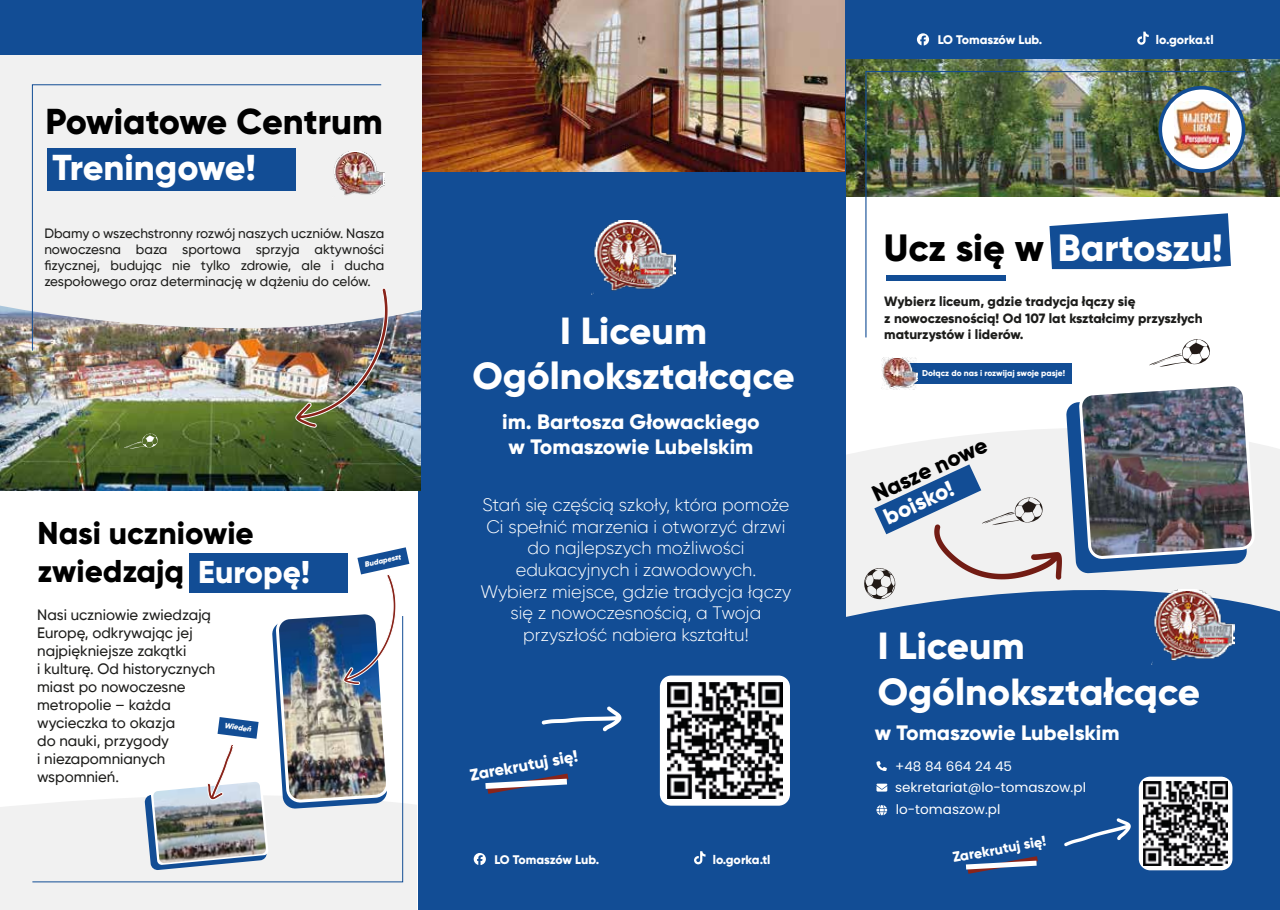
<style>
.page{position:relative;width:1280px;height:910px;background:#fff}
.page>*{position:absolute;margin:0;border:0;box-sizing:border-box;transform-origin:0 0}
.t1{font:800 37.95px "Gilroy";letter-spacing:-.005em;color:#fff}
.t2{font:800 37.8px/45.3px "Gilroy";color:#fff}
.t3{font:800 36px "Gilroy";color:#000}
.t4{font:800 36px "Gilroy";color:#fff}
.t5{font:800 31.5px/37.8px "Gilroy";color:#000}
.t6{font:800 22.65px "Gilroy";color:#000}
.t7{font:800 22.65px "Gilroy";color:#fff}
.t8{font:800 20.85px/25px "Gilroy";color:#fff;text-align:center}
.t9{font:300 18px/21.6px "Gilroy";color:#fff;text-align:center}
.t10{font:800 16.5px "Gilroy";color:#fff}
.t11{font:500 15px/18px "Gilroy";color:#1d1d1b}
.t12{font:800 14.25px "Gilroy";color:#fff}
.t13{font:500 13.5px/16.2px "Gilroy";color:#1d1d1b;text-align:justify}
.t14{font:800 13.5px/16.2px "Gilroy";color:#1d1d1b}
.t15{font:13.2px/20.7px "Poppins";color:#fff}
.t16{font:800 12.45px "Gilroy";letter-spacing:-.005em;color:#fff}
.t17{font:800 8.55px "Gilroy";letter-spacing:-.005em;color:#fff}
.t18{font:italic 900 7.65px "Gilroy";color:#fff}
.s1{color:#fff}
.s2{color:#000}
</style>
<div class="page">
<img style="left:846px;top:59px;width:434px;height:138px">
<div style="left:846px;top:444px;width:434px;height:138px;background:#f1f1f1"></div>
<div style="left:846px;top:582px;width:434px;height:328px;background:#124d95"></div>
<img style="left:1151px;top:601px;width:84px;height:63px">
<img style="left:1152px;top:601px;width:80px;height:61px">
<svg style="left:876px;top:761px;width:11px;height:10px"></svg>
<svg style="left:876px;top:784px;width:11px;height:8px"></svg>
<svg style="left:876px;top:805px;width:11px;height:10px"></svg>
<div style="left:1139px;top:777px;width:93px;height:93px;background:#fff;border-radius:11px"></div>
<svg style="left:1064px;top:818px;width:67px;height:28px"></svg>
<svg style="left:966px;top:856px;width:72px;height:18px"></svg>
<div style="left:0;top:0;width:1280px;height:59px;background:#124d95"></div>
<img style="left:862px;top:386px;width:395px;height:215px">
<div style="left:890px;top:363px;width:182px;height:21px;background:#124d95"></div>
<img style="left:916px;top:358px;width:1px;height:31px">
<img style="left:882px;top:358px;width:34px;height:31px">
<svg style="left:917px;top:33px;width:12px;height:12px"></svg>
<svg style="left:1149px;top:339px;width:61px;height:28px"></svg>
<div style="left:0;top:804px;width:417px;height:106px;background:#f1f1f1"></div>
<svg style="left:1137px;top:32px;width:12px;height:13px"></svg>
<img style="left:1143px;top:781px;width:84px;height:84px">
<div style="left:418px;top:1px;width:428px;height:909px;background:#124d95"></div>
<img style="left:592px;top:221px;width:83px;height:74px">
<img style="left:593px;top:222px;width:79px;height:71px">
<div style="left:660px;top:676px;width:130px;height:130px;background:#fff;border-radius:11px"></div>
<svg style="left:542px;top:706px;width:79px;height:25px"></svg>
<svg style="left:485px;top:773px;width:83px;height:21px"></svg>
<svg style="left:474px;top:853px;width:12px;height:12px"></svg>
<svg style="left:694px;top:851px;width:11px;height:13px"></svg>
<img style="left:667px;top:683px;width:116px;height:115px">
<img style="left:422px;top:0;width:423px;height:172px">
<img style="left:396px;top:335px;width:25px;height:156px">
<svg style="left:396px;top:56px;width:25px;height:279px;fill:#f1f1f1"></svg>
<img style="left:865px;top:70px;width:381px;height:268px">
<svg style="left:32px;top:797px;width:371px;height:86px"></svg>
<img style="left:0;top:55px;width:396px;height:436px">
<img style="left:144px;top:547px;width:265px;height:323px">
<h3 class="t3" style="left:46px;top:105px;width:339px">Powiatowe Centrum</h3>
<h3 class="t4" style="left:53px;top:151px;width:205px">Treningowe!</h3>
<p class="t13" style="left:44px;top:226px;width:341px">Dbamy o wszechstronny rozwój naszych uczniów. Nasza nowoczesna baza sportowa sprzyja aktywności fizycznej, budując nie tylko zdrowie, ale i ducha zespołowego oraz determinację w dążeniu do celów.</p>
<h3 class="t5" style="left:38px;top:516px;width:274px">Nasi uczniowie zwiedzają <span class="s1">Europę!</span></h3>
<p class="t11" style="left:37px;top:605px;width:180px">Nasi uczniowie zwiedzają<br>Europę, odkrywając jej najpiękniejsze zakątki<br>i kulturę. Od historycznych miast po nowoczesne metropolie – każda wycieczka to okazja<br>do nauki, przygody<br>i niezapomnianych wspomnień.</p>
<p class="t18" style="left:225px;top:721px;width:29px;rotate:7deg">Wiedeń</p>
<p class="t18" style="left:364px;top:561px;width:39px;rotate:-12deg">Budapeszt</p>
<h2 class="t2" style="left:472px;top:310px;width:324px;text-align:center">I Liceum<br>Ogólnokształcące</h2>
<p class="t8" style="left:502px;top:411px;width:259px">im. Bartosza Głowackiego w Tomaszowie Lubelskim</p>
<p class="t9" style="left:480px;top:494px;width:312px">Stań się częścią szkoły, która pomoże<br>Ci spełnić marzenia i otworzyć drzwi do najlepszych możliwości edukacyjnych i zawodowych.<br>Wybierz miejsce, gdzie tradycja łączy się z nowoczesnością, a Twoja przyszłość nabiera kształtu!</p>
<p class="t10" style="left:469px;top:767px;width:111px;rotate:-10deg">Zarekrutuj się!</p>
<p class="t16" style="left:494px;top:854px;width:106px">LO Tomaszów Lub.</p>
<p class="t16" style="left:713px;top:854px;width:59px">lo.gorka.tl</p>
<p class="t16" style="left:938px;top:34px;width:106px">LO Tomaszów Lub.</p>
<p class="t16" style="left:1156px;top:34px;width:59px">lo.gorka.tl</p>
<h1 class="t1" style="left:884px;top:231px;width:340px"><span class="s2">Ucz się w</span> Bartoszu!</h1>
<p class="t14" style="left:884px;top:294px;width:320px">Wybierz liceum, gdzie tradycja łączy się<br>z nowoczesnością! Od 107 lat kształcimy przyszłych maturzystów i liderów.</p>
<p class="t17" style="left:922px;top:369px;width:145px">Dołącz do nas i rozwijaj swoje pasje!</p>
<p class="t6" style="left:869px;top:486px;width:126px;rotate:-25deg">Nasze nowe</p>
<p class="t7" style="left:881px;top:509px;width:76px;rotate:-25deg">boisko!</p>
<h2 class="t2" style="left:878px;top:626px;width:324px">I Liceum<br>Ogólnokształcące</h2>
<p class="t8" style="left:875px;top:722px;width:246px">w Tomaszowie Lubelskim</p>
<p class="t15" style="left:895px;top:757px;width:192px">+48 84 664 24 45 sekretariat@lo-tomaszow.pl</p>
<p class="t15" style="left:896px;top:800px;width:106px">lo-tomaszow.pl</p>
<p class="t12" style="left:952px;top:851px;width:96px;rotate:-10deg">Zarekrutuj się!</p>
</div>
